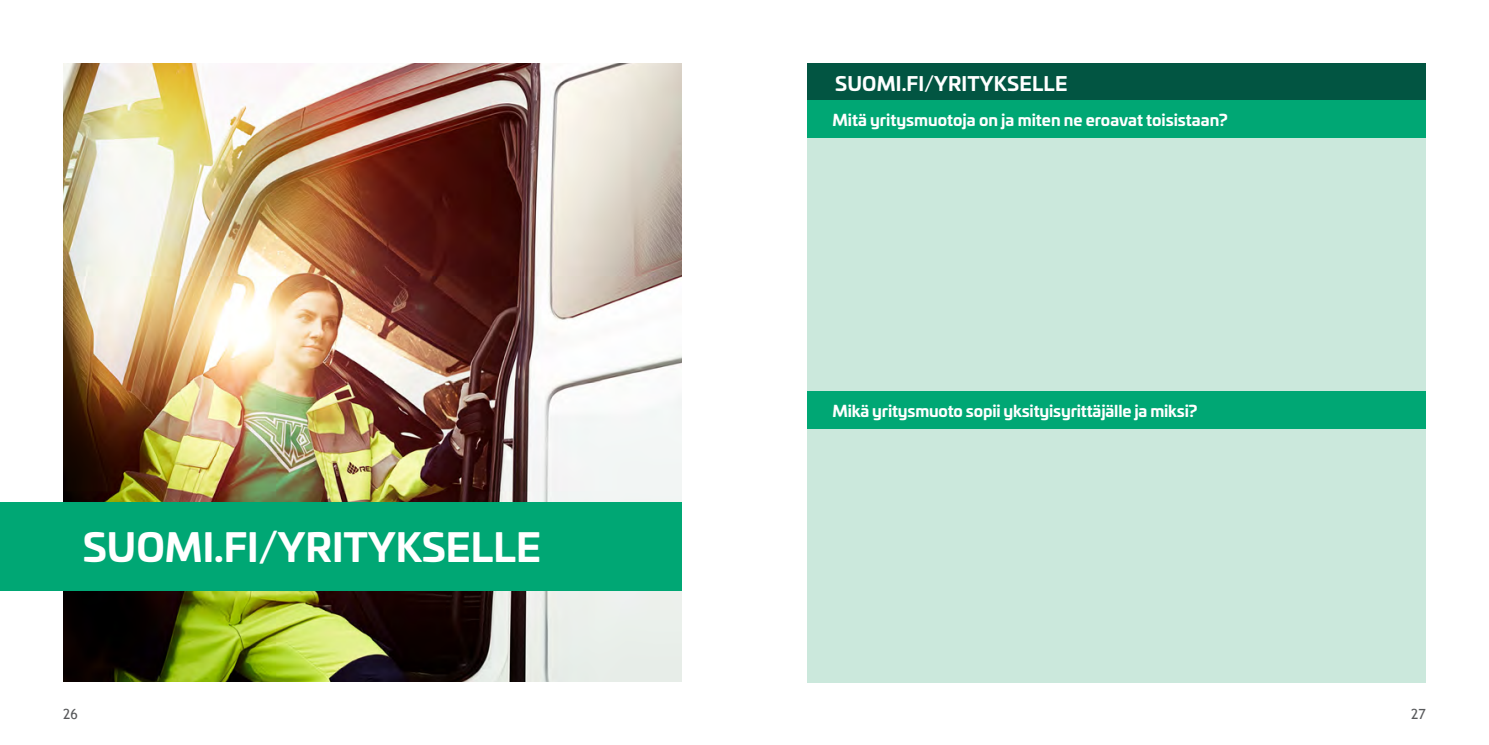
<style>
.page{position:relative;width:1489px;height:745px;background:#fff}
.page>*{position:absolute;margin:0;border:0;box-sizing:border-box;transform-origin:0 0}
.t1{font:700 38.5px "Univia Pro";color:#fff}
.t2{font:700 19.25px "Univia Pro";letter-spacing:.01em;color:#fff}
.t3{font:700 15.75px "Univia Pro";letter-spacing:-.01em;color:#fff}
.t4{font:14px "Trebuchet MS";color:#58595b}
</style>
<div class="page">
<img style="left:63px;top:63px;width:618px;height:618px">
<div style="left:0;top:502px;width:422px;height:88px;background:#00a774"></div>
<div style="left:63px;top:502px;width:618px;height:88px;background:#00a774"></div>
<div style="left:807px;top:101px;width:618px;height:581px;background:#cbe8dc"></div>
<div style="left:807px;top:63px;width:618px;height:38px;background:#025542"></div>
<div style="left:807px;top:101px;width:618px;height:37px;background:#00a774"></div>
<div style="left:807px;top:391px;width:618px;height:37px;background:#00a774"></div>
<p class="t2" style="left:835px;top:68px;width:234px">SUOMI.FI/YRITYKSELLE</p>
<p class="t3" style="left:832px;top:107px;width:397px">Mitä yritysmuotoja on ja miten ne eroavat toisistaan?</p>
<h1 class="t1" style="left:83px;top:516px;width:459px">SUOMI.FI/YRITYKSELLE</h1>
<p class="t3" style="left:832px;top:398px;width:366px">Mikä yritysmuoto sopii yksityisyrittäjälle ja miksi?</p>
<p class="t4" style="left:63px;top:705px;width:16px">26</p>
<p class="t4" style="left:1410px;top:705px;width:16px">27</p>
</div>
